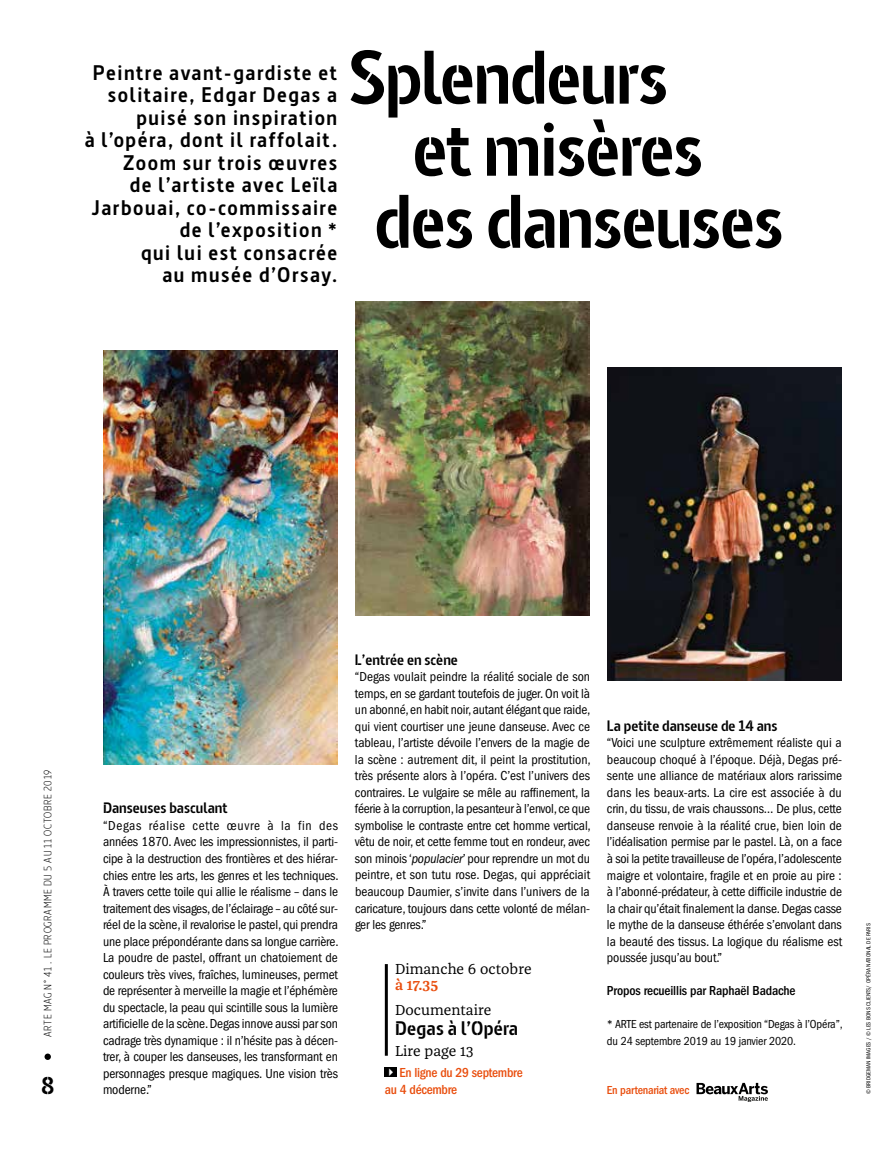
<style>
.page{position:relative;width:893px;height:1149px;background:#fff}
.page>*{position:absolute;margin:0;border:0;box-sizing:border-box;transform-origin:0 0}
.t1{font:700 75px "Barna Stencil";letter-spacing:-.02em;color:#000}
.t2{font:700 24.15px "Barna Stencil";color:#000}
.t3{font:700 21px/22.5px "Barna";letter-spacing:.07em;color:#000;text-align:right}
.t4{font:700 19.5px "Barna Stencil";letter-spacing:.01em;color:#000}
.t5{font:700 15px "Barna Stencil";color:#000}
.t6{font:15px "Franziska OT";color:#000}
.t7{font:600 15px "Franziska OT";color:#e94e0e}
.t8{font:condensed 13.5px/16.5px "ITC Franklin Gothic Std";letter-spacing:-.01em;color:#000;text-align:justify}
.t9{font:500 condensed 13.5px "ITC Franklin Gothic Std";letter-spacing:-.01em;color:#000}
.t10{font:500 condensed 13.5px/16.5px "ITC Franklin Gothic Std";letter-spacing:-.02em;color:#e94e0e}
.t11{font:condensed 12px/16.5px "ITC Franklin Gothic Std";letter-spacing:-.01em;color:#000}
.t12{font:500 condensed 12px "ITC Franklin Gothic Std";letter-spacing:-.02em;color:#e94e0e}
.t13{font:300 10.5px "Barna";letter-spacing:.065em;color:#000}
.t14{font:condensed 6px "ITC Franklin Gothic Std";color:#000}
.s1{font-style:italic}
.s2{color:#fff}
</style>
<div class="page">
<svg style="left:45px;top:1053px;width:6px;height:6px"></svg>
<img style="left:103px;top:351px;width:235px;height:413px">
<img style="left:355px;top:301px;width:235px;height:314px">
<img style="left:607px;top:367px;width:235px;height:313px">
<hr style="left:385px;top:963px;width:3px;height:92px;background:#000">
<div style="left:385px;top:1066px;width:12px;height:10px;background:#000"></div>
<svg style="left:696px;top:1082px;width:72px;height:19px"></svg>
<h3 class="t3" style="left:85px;top:61px;width:254px">Peintre avant-gardiste et solitaire, Edgar Degas a puisé son inspiration<br>à l’opéra, dont il raffolait.<br>Zoom sur trois œuvres<br>de l’artiste avec Leïla<br>Jarbouai, co-commissaire de l’exposition *<br>qui lui est consacrée<br>au musée d’Orsay.</h3>
<h1 class="t1" style="left:349px;top:32px;width:321px">Splendeurs</h1>
<h1 class="t1" style="left:412px;top:104px;width:293px">et misères</h1>
<h1 class="t1" style="left:374px;top:176px;width:411px">des danseuses</h1>
<p class="t13" style="left:42px;top:1036px;width:268px;rotate:-90deg">ARTE MAG N° 41 . LE PROGRAMME DU 5 AU 11 OCTOBRE 2019</p>
<h2 class="t2" style="left:41px;top:1070px;width:15px">8</h2>
<p class="t5" style="left:103px;top:798px;width:126px">Danseuses basculant</p>
<p class="t8" style="left:103px;top:817px;width:237px">“Degas réalise cette œuvre à la fin des années 1870. Avec les impressionnistes, il parti&shy;cipe à la destruction des frontières et des hiérar&shy;chies entre les arts, les genres et les techniques.<br>À travers cette toile qui allie le réalisme – dans le traitement des visages, de l’éclairage – au côté sur&shy;réel de la scène, il revalorise le pastel, qui prendra une place prépondérante dans sa longue carrière.<br>La poudre de pastel, offrant un chatoiement de couleurs très vives, fraîches, lumineuses, permet de représenter à merveille la magie et l’éphémère du spectacle, la peau qui scintille sous la lumière artificielle de la scène. Degas innove aussi par son cadrage très dynamique : il n’hésite pas à décen&shy;trer, à couper les danseuses, les transformant en personnages presque magiques. Une vision très moderne.”</p>
<p class="t5" style="left:355px;top:650px;width:104px">L’entrée en scène</p>
<p class="t8" style="left:355px;top:668px;width:237px">“Degas voulait peindre la réalité sociale de son temps, en se gardant toutefois de juger. On voit là un abonné, en habit noir, autant élégant que raide, qui vient courtiser une jeune danseuse. Avec ce tableau, l’artiste dévoile l’envers de la magie de la scène : autrement dit, il peint la prostitution, très présente alors à l’opéra. C’est l’univers des contraires. Le vulgaire se mêle au raffinement, la féerie à la corruption, la pesanteur à l’envol, ce que symbolise le contraste entre cet homme vertical, vêtu de noir, et cette femme tout en rondeur, avec son minois ‘<span class="s1">populacier</span>’ pour reprendre un mot du peintre, et son tutu rose. Degas, qui appréciait beaucoup Daumier, s’invite dans l’univers de la caricature, toujours dans cette volonté de mélan&shy;ger les genres.”</p>
<p class="t6" style="left:395px;top:959px;width:138px">Dimanche 6 octobre</p>
<p class="t7" style="left:395px;top:976px;width:45px">à 17.35</p>
<p class="t6" style="left:395px;top:1000px;width:98px">Documentaire</p>
<h3 class="t4" style="left:395px;top:1015px;width:125px">Degas à l’Opéra</h3>
<p class="t6" style="left:395px;top:1041px;width:80px">Lire page 13</p>
<p class="t10" style="left:385px;top:1064px;width:139px"><span class="s2">✔</span> En ligne du 29 septembre au 4 décembre</p>
<p class="t5" style="left:607px;top:716px;width:172px">La petite danseuse de 14 ans</p>
<p class="t8" style="left:607px;top:734px;width:237px">“Voici une sculpture extrêmement réaliste qui a beaucoup choqué à l’époque. Déjà, Degas pré&shy;sente une alliance de matériaux alors rarissime dans les beaux-arts. La cire est associée à du crin, du tissu, de vrais chaussons… De plus, cette danseuse renvoie à la réalité crue, bien loin de l’idéalisation permise par le pastel. Là, on a face à soi la petite travailleuse de l’opéra, l’adolescente maigre et volontaire, fragile et en proie au pire : à l’abonné-prédateur, à cette difficile industrie de la chair qu’était finalement la danse. Degas casse le mythe de la danseuse éthérée s’envolant dans la beauté des tissus. La logique du réalisme est poussée jusqu’au bout.”</p>
<p class="t9" style="left:607px;top:982px;width:190px">Propos recueillis par Raphaël Badache</p>
<p class="t11" style="left:607px;top:1015px;width:237px">* ARTE est partenaire de l’exposition “Degas à l’Opéra”, du 24 septembre 2019 au 19 janvier 2020.</p>
<p class="t12" style="left:607px;top:1083px;width:84px">En partenariat avec</p>
<p class="t14" style="left:865px;top:1093px;width:172px;rotate:-90deg">© BRIDGEMAN IMAGES / © LES BONS CLIENTS/ OPÉRA NATIONAL DE PARIS</p>
</div>
